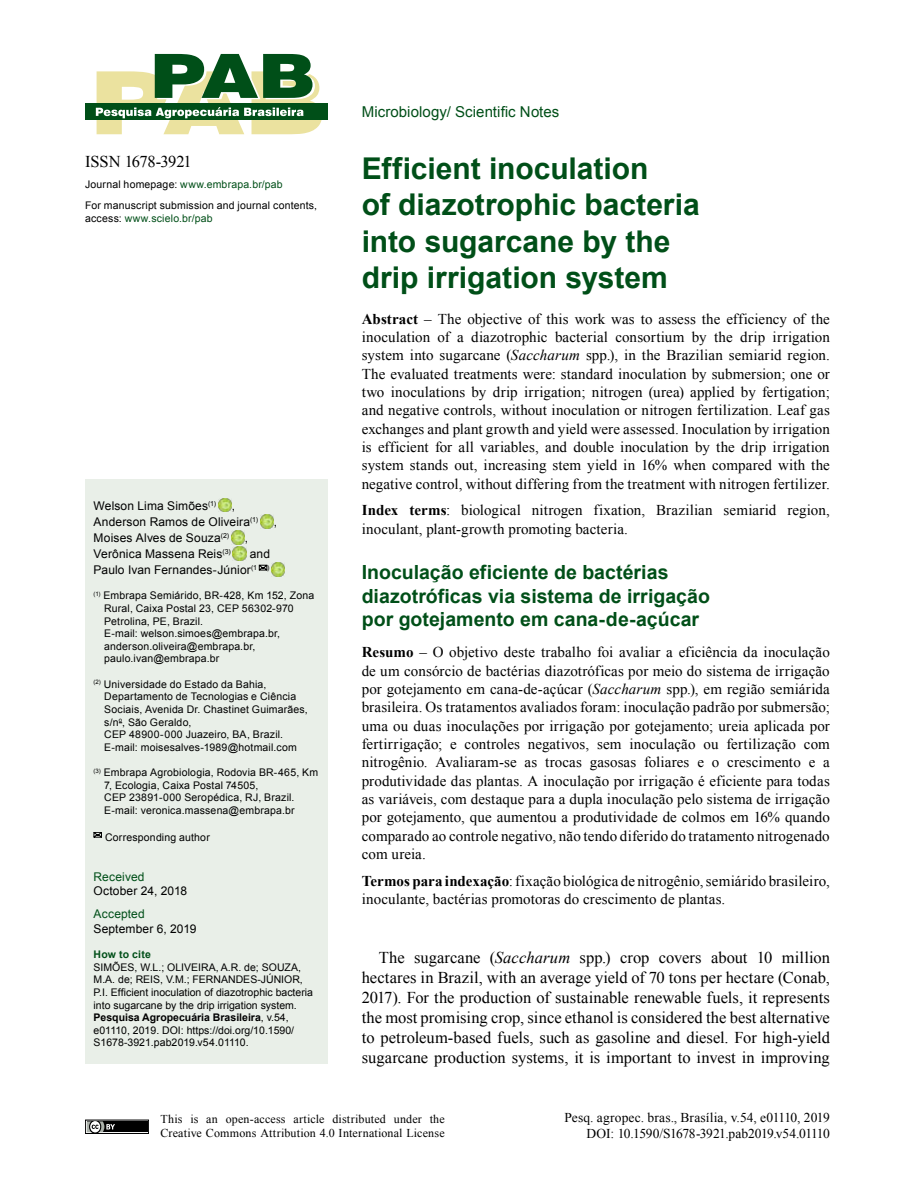
<style>
.page{position:relative;width:915px;height:1191px;background:#fff}
.page>*{position:absolute;margin:0;border:0;box-sizing:border-box;transform-origin:0 0}
.t1{font:700 30px/36.3px "Arial";letter-spacing:-.005em;color:#004f18}
.t2{font:700 19.5px/23.7px "Arial";color:#004f18}
.t3{font:16.5px/20.1px "Times New Roman";color:#000;text-align:justify}
.t4{font:16.5px "Times New Roman";letter-spacing:-.03em;color:#000}
.t5{font:15px/18.3px "Times New Roman";letter-spacing:.005em;color:#000;text-align:justify}
.t6{font:15px "Arial";letter-spacing:.005em;color:#004f18}
.t7{font:13.5px/16.2px "Times New Roman";color:#000;text-align:right}
.t8{font:12px/16px "Arial";letter-spacing:.01em;color:#000}
.t9{font:12px/14.4px "Times New Roman";letter-spacing:.015em;color:#000}
.t10{font:12px "Arial";letter-spacing:.01em;color:#004f18}
.t11{font:10.5px/12.6px "Arial";letter-spacing:.015em;color:#000}
.t12{font:10.5px "Arial";letter-spacing:.02em;color:#004f18}
.t13{font:700 10.5px "Arial";letter-spacing:.02em;color:#004f18}
.t14{font:6.9px "Arial";color:#000}
.s1{color:#004f18}
.s2{color:#000}
.s3{font-weight:700}
.s4{font-style:italic}
</style>
<div class="page">
<div style="left:85px;top:1119px;width:64px;height:15px;border:1px solid #000"></div>
<div style="left:87px;top:1121px;width:60px;height:11px;background:#000"></div>
<svg style="left:85px;top:1119px;width:30px;height:15px"></svg>
<div style="left:85px;top:104px;width:242px;height:16px;background:#004f18"></div>
<svg style="left:96px;top:54px;width:226px;height:80px"></svg>
<div style="left:85px;top:479px;width:242px;height:584px;background:#e9efe8"></div>
<img style="left:218px;top:498px;width:14px;height:14px">
<img style="left:260px;top:514px;width:13px;height:14px">
<img style="left:231px;top:530px;width:14px;height:14px">
<img style="left:233px;top:546px;width:13px;height:14px">
<svg style="left:259px;top:565px;width:8px;height:5px"></svg>
<img style="left:271px;top:562px;width:14px;height:14px">
<svg style="left:94px;top:832px;width:8px;height:5px"></svg>
<p class="t4" style="left:85px;top:150px;width:108px">ISSN 1678-3921</p>
<p class="t11" style="left:85px;top:174px;width:233px;line-height:21.1px">Journal homepage: <span class="s1">www.embrapa.br/pab<br></span>For manuscript submission and journal contents,</p>
<p class="t12" style="left:85px;top:211px;width:129px"><span class="s2">access:</span> www.scielo.br/pab</p>
<p class="t8" style="left:94px;top:498px;width:124px">Welson Lima Simões<sup>(1)</sup></p>
<p class="t8" style="left:94px;top:498px;width:166px;text-indent:138px">,<br>Anderson Ramos de Oliveira<sup>(1)</sup></p>
<p class="t8" style="left:94px;top:530px;width:137px">Moises Alves de Souza<sup>(2)</sup></p>
<p class="t8" style="left:245px;top:530px;width:5px">,</p>
<p class="t8" style="left:273px;top:514px;width:5px">,</p>
<p class="t8" style="left:94px;top:546px;width:139px">Verônica Massena Reis<sup>(3)</sup></p>
<p class="t8" style="left:94px;top:546px;width:178px;text-indent:156px">and<br>Paulo Ivan Fernandes-Júnior<sup>(1</sup></p>
<p class="t14" style="left:267px;top:563px;width:4px">)</p>
<p class="t11" style="left:104px;top:589px;width:211px;text-indent:-11px"><sup>(1)</sup> Embrapa Semiárido, BR-428, Km 152, Zona Rural, Caixa Postal 23, CEP 56302-970<br>Petrolina, PE, Brazil.<br>E-mail: welson.simoes@embrapa.br, anderson.oliveira@embrapa.br, paulo.ivan@embrapa.br</p>
<p class="t11" style="left:104px;top:678px;width:205px;text-indent:-11px"><sup>(2)</sup> Universidade do Estado da Bahia, Departamento de Tecnologias e Ciência Sociais, Avenida Dr. Chastinet Guimarães, s/n<sup>o</sup>, São Geraldo,<br>CEP 48900-000 Juazeiro, BA, Brazil.<br>E-mail: moisesalves-1989@hotmail.com</p>
<p class="t11" style="left:104px;top:766px;width:215px;text-indent:-11px"><sup>(3)</sup> Embrapa Agrobiologia, Rodovia BR-465, Km 7, Ecologia, Caixa Postal 74505,<br>CEP 23891-000 Seropédica, RJ, Brazil.<br>E-mail: veronica.massena@embrapa.br</p>
<p class="t11" style="left:105px;top:831px;width:106px">Corresponding author</p>
<p class="t10" style="left:94px;top:869px;width:52px">Received</p>
<p class="t8" style="left:94px;top:883px;width:95px">October 24, 2018</p>
<p class="t10" style="left:94px;top:906px;width:53px">Accepted</p>
<p class="t8" style="left:94px;top:920px;width:104px">September 6, 2019</p>
<p class="t13" style="left:94px;top:947px;width:59px">How to cite</p>
<p class="t11" style="left:94px;top:961px;width:221px">SIMÕES, W.L.; OLIVEIRA, A.R. de; SOUZA, M.A. de; REIS, V.M.; FERNANDES-JÚNIOR, P.I. Efficient inoculation of diazotrophic bacteria into sugarcane by the drip irrigation system.<br><span class="s3">Pesquisa Agropecuária Brasileira</span>, v.54, e01110, 2019. DOI: https://doi.org/10.1590/ S1678-3921.pab2019.v54.01110.</p>
<p class="t6" style="left:361px;top:102px;width:199px">Microbiology/ Scientific Notes</p>
<h1 class="t1" style="left:361px;top:151px;width:339px">Efficient inoculation<br>of diazotrophic bacteria into sugarcane by the drip irrigation system</h1>
<p class="t5" style="left:361px;top:309px;width:469px"><span class="s3">Abstract</span> – The objective of this work was to assess the efficiency of the inoculation of a diazotrophic bacterial consortium by the drip irrigation system into sugarcane (<span class="s4">Saccharum</span> spp.), in the Brazilian semiarid region.<br>The evaluated treatments were: standard inoculation by submersion; one or two inoculations by drip irrigation; nitrogen (urea) applied by fertigation; and negative controls, without inoculation or nitrogen fertilization. Leaf gas exchanges and plant growth and yield were assessed. Inoculation by irrigation is efficient for all variables, and double inoculation by the drip irrigation system stands out, increasing stem yield in 16% when compared with the negative control, without differing from the treatment with nitrogen fertilizer.</p>
<p class="t5" style="left:361px;top:501px;width:469px"><span class="s3">Index terms</span>: biological nitrogen fixation, Brazilian semiarid region, inoculant, plant-growth promoting bacteria.</p>
<h2 class="t2" style="left:361px;top:560px;width:349px">Inoculação eficiente de bactérias diazotróficas via sistema de irrigação por gotejamento em cana-de-açúcar</h2>
<p class="t5" style="left:361px;top:643px;width:469px"><span class="s3">Resumo</span> – O objetivo deste trabalho foi avaliar a eficiência da inoculação de um consórcio de bactérias diazotróficas por meio do sistema de irrigação por gotejamento em cana-de-açúcar (<span class="s4">Saccharum</span> spp.), em região semiárida brasileira. Os tratamentos avaliados foram: inoculação padrão por submersão; uma ou duas inoculações por irrigação por gotejamento; ureia aplicada por fertirrigação; e controles negativos, sem inoculação ou fertilização com nitrogênio. Avaliaram-se as trocas gasosas foliares e o crescimento e a produtividade das plantas. A inoculação por irrigação é eficiente para todas as variáveis, com destaque para a dupla inoculação pelo sistema de irrigação por gotejamento, que aumentou a produtividade de colmos em 16% quando comparado ao controle negativo, não tendo diferido do tratamento nitrogenado com ureia.</p>
<p class="t5" style="left:361px;top:871px;width:469px"><span class="s3">Termos para indexação</span>: fixação biológica de nitrogênio, semiárido brasileiro, inoculante, bactérias promotoras do crescimento de plantas.</p>
<p class="t3" style="left:361px;top:947px;width:469px;text-indent:17px">The sugarcane (<span class="s4">Saccharum</span> spp.) crop covers about 10 million hectares in Brazil, with an average yield of 70 tons per hectare (Conab, 2017). For the production of sustainable renewable fuels, it represents the most promising crop, since ethanol is considered the best alternative to petroleum-based fuels, such as gasoline and diesel. For high-yield sugarcane production systems, it is important to invest in improving</p>
<p class="t9" style="left:160px;top:1111px;width:286px">This is an open-access article distributed under the<br>Creative Commons Attribution 4.0 International License</p>
<p class="t7" style="left:564px;top:1109px;width:267px">Pesq. agropec. bras., Brasília, v.54, e01110, 2019<br>DOI: 10.1590/S1678-3921.pab2019.v54.01110</p>
</div>
